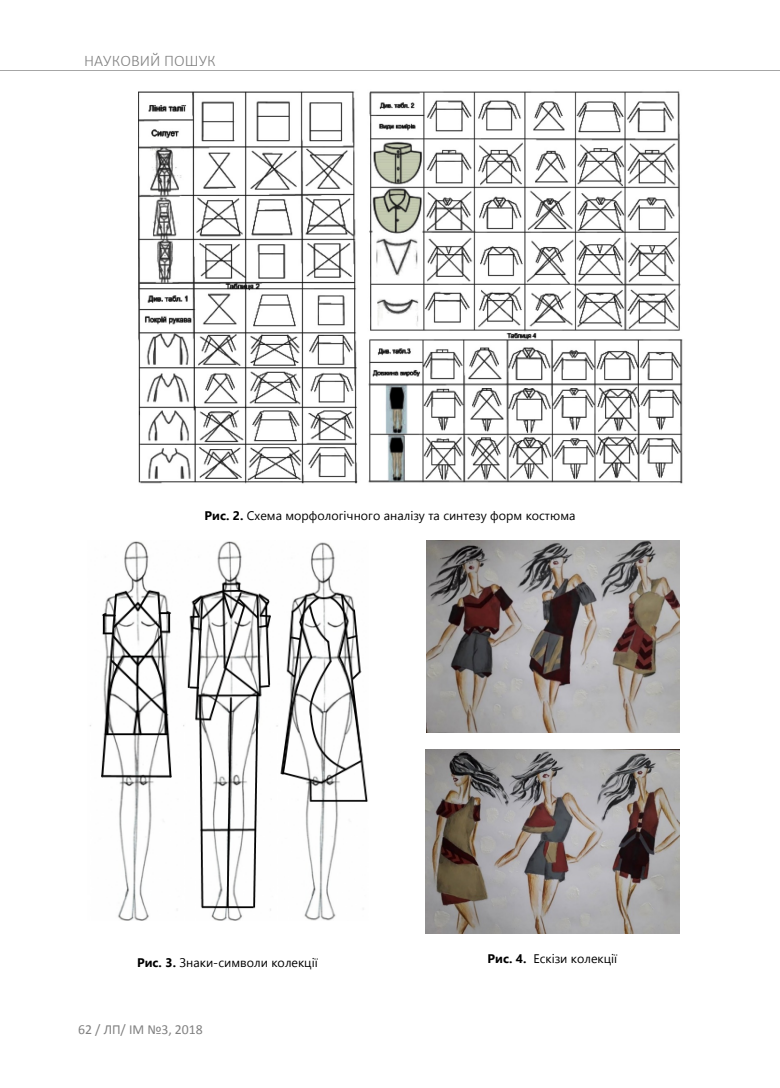
<style>
.page{position:relative;width:780px;height:1088px;background:#fff}
.page>*{position:absolute;margin:0;border:0;box-sizing:border-box;transform-origin:0 0}
.t1{font:300 16.25px "Calibri";letter-spacing:.005em;color:#818181}
.t2{font:13.75px "Calibri";letter-spacing:-.005em;color:#818181}
.t3{font:12.5px "Segoe UI";color:#000}
.s1{font-weight:700}
</style>
<div class="page">
<hr style="left:0;top:71px;width:780px;height:1px;background:#a6a6a6">
<img style="left:90px;top:541px;width:278px;height:380px">
<img style="left:426px;top:540px;width:253px;height:192px">
<img style="left:425px;top:749px;width:254px;height:184px">
<img style="left:138px;top:91px;width:545px;height:393px">
<h1 class="t1" style="left:84px;top:51px;width:133px">НАУКОВИЙ ПОШУК</h1>
<p class="t3" style="left:204px;top:506px;width:372px"><span class="s1">Рис. 2.</span> Схема морфологічного аналізу та синтезу форм костюма</p>
<p class="t3" style="left:137px;top:953px;width:182px"><span class="s1">Рис. 3.</span> Знаки-символи колекції</p>
<p class="t3" style="left:487px;top:948px;width:131px"><span class="s1">Рис. 4.</span> Ескізи колекції</p>
<p class="t2" style="left:78px;top:1020px;width:126px">62 / ЛП/ ІМ №3, 2018</p>
</div>
